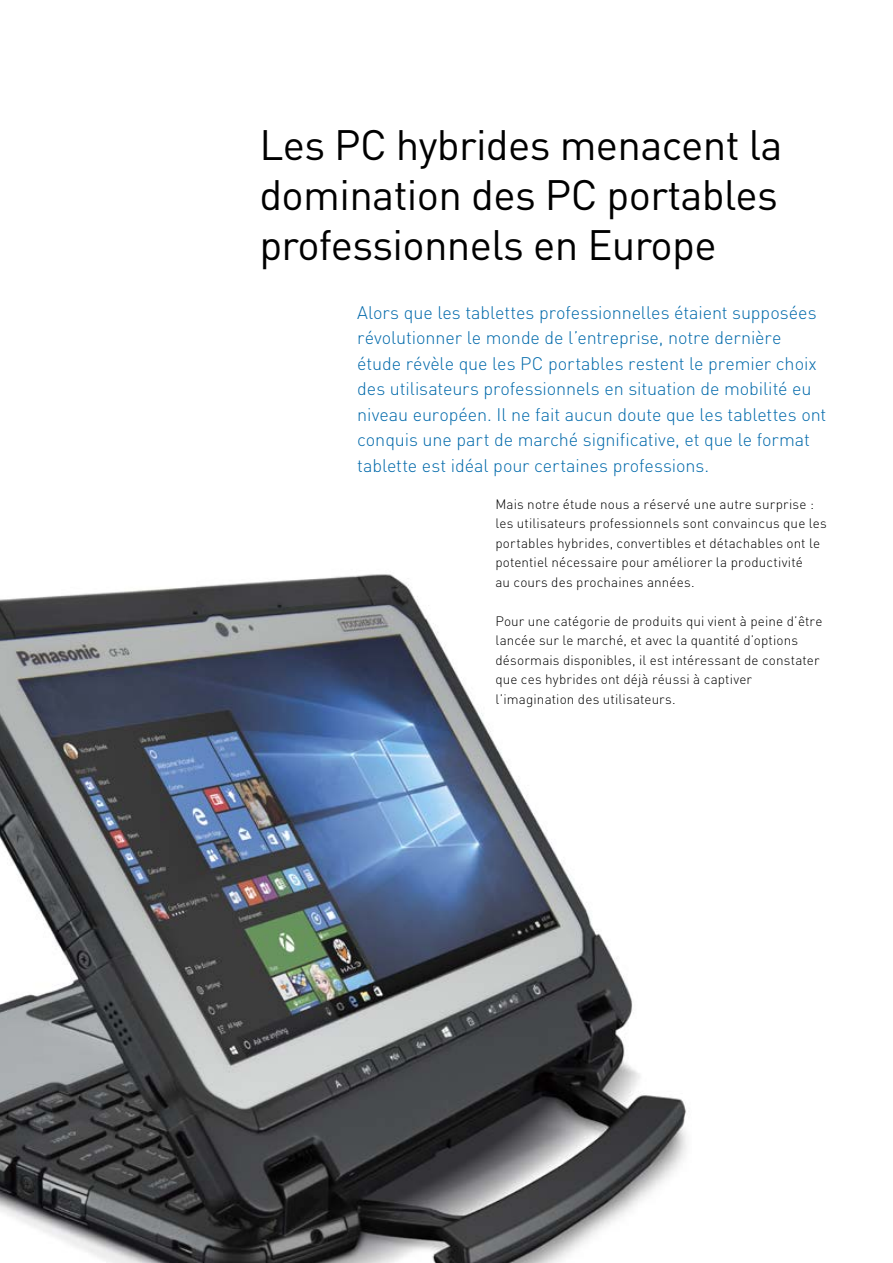
<style>
.page{position:relative;width:893px;height:1263px;background:#fff}
.page>*{position:absolute;margin:0;border:0;box-sizing:border-box;transform-origin:0 0}
.t1{font:42px/50.4px "DIN Pro";letter-spacing:-.015em;color:#000;text-align:justify}
.t2{font:300 18px/25.5px "DIN Pro";letter-spacing:-.005em;color:#0069aa}
.t3{font:300 13.5px/19.5px "DIN Pro";letter-spacing:.01em;color:#000}
</style>
<div class="page">
<img style="left:0;top:574px;width:687px;height:689px">
<h1 class="t1" style="left:259px;top:115px;width:525px">Les PC hybrides menacent la domination des PC portables professionnels en Europe</h1>
<p class="t2" style="left:357px;top:298px;width:471px">Alors que les tablettes professionnelles étaient supposées révolutionner le monde de l’entreprise, notre dernière étude révèle que les PC portables restent le premier choix des utilisateurs professionnels en situation de mobilité eu niveau européen. Il ne fait aucun doute que les tablettes ont conquis une part de marché significative, et que le format tablette est idéal pour certaines professions.</p>
<p class="t3" style="left:495px;top:493px;width:333px">Mais notre étude nous a réservé une autre surprise : les utilisateurs professionnels sont convaincus que les portables hybrides, convertibles et détachables ont le potentiel nécessaire pour améliorer la productivité<br>au cours des prochaines années.</p>
<p class="t3" style="left:495px;top:610px;width:329px">Pour une catégorie de produits qui vient à peine d’être lancée sur le marché, et avec la quantité d’options désormais disponibles, il est intéressant de constater que ces hybrides ont déjà réussi à captiver l’imagination des utilisateurs.</p>
</div>
